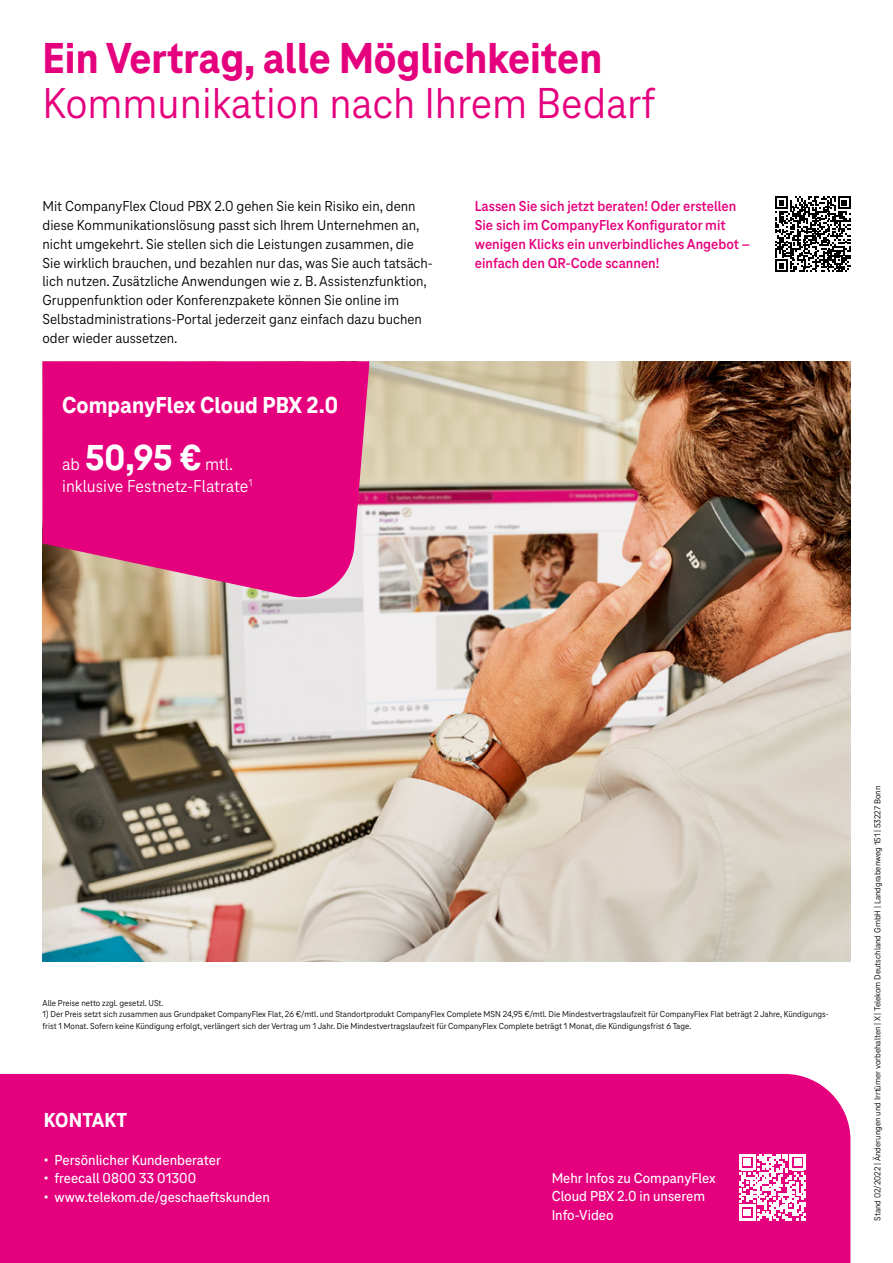
<style>
.page{position:relative;width:893px;height:1263px;background:#fff}
.page>*{position:absolute;margin:0;border:0;box-sizing:border-box;transform-origin:0 0}
.t1{font:800 45px "Tele Neo";color:#e5007d}
.t2{font:45px "Tele Neo";color:#e5007d}
.t3{font:800 24px "Tele Neo";color:#fff}
.t4{font:800 21px "Tele Neo";letter-spacing:.01em;color:#fff}
.t5{font:18px/22.5px "Tele Neo";color:#fff}
.t6{font:15px/18.8px "Tele Neo";color:#000}
.t7{font:700 15px/18.8px "Tele Neo";color:#e5007d}
.t8{font:500 15px/18.8px "Tele Neo";color:#fff}
.t9{font:9px/11.2px "Tele Neo";color:#000}
.s1{font-weight:800;font-size:37.5px}
.s2{font-weight:800}
</style>
<div class="page">
<img style="left:43px;top:361px;width:807px;height:600px">
<svg style="left:43px;top:361px;width:373px;height:275px;background:#dc408d"></svg>
<div style="left:0;top:1074px;width:850px;height:189px;background:#e5007d"></div>
<svg style="left:739px;top:1154px;width:67px;height:67px"></svg>
<svg style="left:775px;top:197px;width:75px;height:75px"></svg>
<h1 class="t1" style="left:43px;top:33px;width:561px">Ein Vertrag, alle Möglichkeiten</h1>
<h1 class="t2" style="left:43px;top:78px;width:614px">Kommunikation nach Ihrem Bedarf</h1>
<p class="t6" style="left:43px;top:197px;width:392px">Mit CompanyFlex Cloud PBX 2.0 gehen Sie kein Risiko ein, denn diese Kommunikationslösung passt sich Ihrem Unternehmen an, nicht umgekehrt. Sie stellen sich die Leistungen zusammen, die Sie wirklich brauchen, und bezahlen nur das, was Sie auch tatsäch&shy;lich nutzen. Zusätzliche Anwendungen wie z. B. Assistenzfunktion, Gruppenfunktion oder Konferenzpakete können Sie online im Selbstadministrations-Portal jederzeit ganz einfach dazu buchen oder wieder aussetzen.</p>
<h2 class="t3" style="left:62px;top:392px;width:277px">CompanyFlex Cloud PBX 2.0</h2>
<h3 class="t5" style="left:62px;top:452px;width:192px">ab <span class="s1">50,95 €</span> mtl. inklusive Festnetz-Flatrate<sup>1</sup></h3>
<h3 class="t7" style="left:475px;top:197px;width:277px">Lassen Sie sich jetzt beraten! Oder erstellen Sie sich im CompanyFlex Konfigurator mit wenigen Klicks ein unverbindliches Angebot – einfach den QR-Code scannen!</h3>
<p class="t9" style="left:43px;top:997px;width:123px">Alle Preise netto zzgl. gesetzl. USt.</p>
<p class="t9" style="left:43px;top:1009px;width:788px">1) Der Preis setzt sich zusammen aus Grundpaket CompanyFlex Flat, 26 €/mtl. und Standortprodukt CompanyFlex Complete MSN 24,95 €/mtl. Die Mindestvertragslaufzeit für CompanyFlex Flat beträgt 2 Jahre, Kündigungs&shy;frist 1 Monat. Sofern keine Kündigung erfolgt, verlängert sich der Vertrag um 1 Jahr. Die Mindestvertragslaufzeit für CompanyFlex Complete beträgt 1 Monat, die Kündigungsfrist 6 Tage.</p>
<h3 class="t4" style="left:44px;top:1108px;width:85px">KONTAKT</h3>
<h3 class="t8" style="left:44px;top:1150px;width:179px"><span class="s2">•</span> Persönlicher Kundenberater</h3>
<h3 class="t8" style="left:44px;top:1169px;width:154px"><span class="s2">•</span> freecall 0800 33 01300</h3>
<h3 class="t8" style="left:44px;top:1188px;width:228px"><span class="s2">•</span> www.telekom.de/geschaeftskunden</h3>
<h3 class="t8" style="left:552px;top:1168px;width:165px">Mehr Infos zu CompanyFlex<br>Cloud PBX 2.0 in unserem<br>Info-Video</h3>
<p class="t9" style="left:872px;top:1221px;width:436px;rotate:-90deg">Stand 02/2022 | Änderungen und Irrtümer vorbehalten | X | Telekom Deutschland GmbH | Landgrabenweg 151 | 53227 Bonn</p>
</div>
